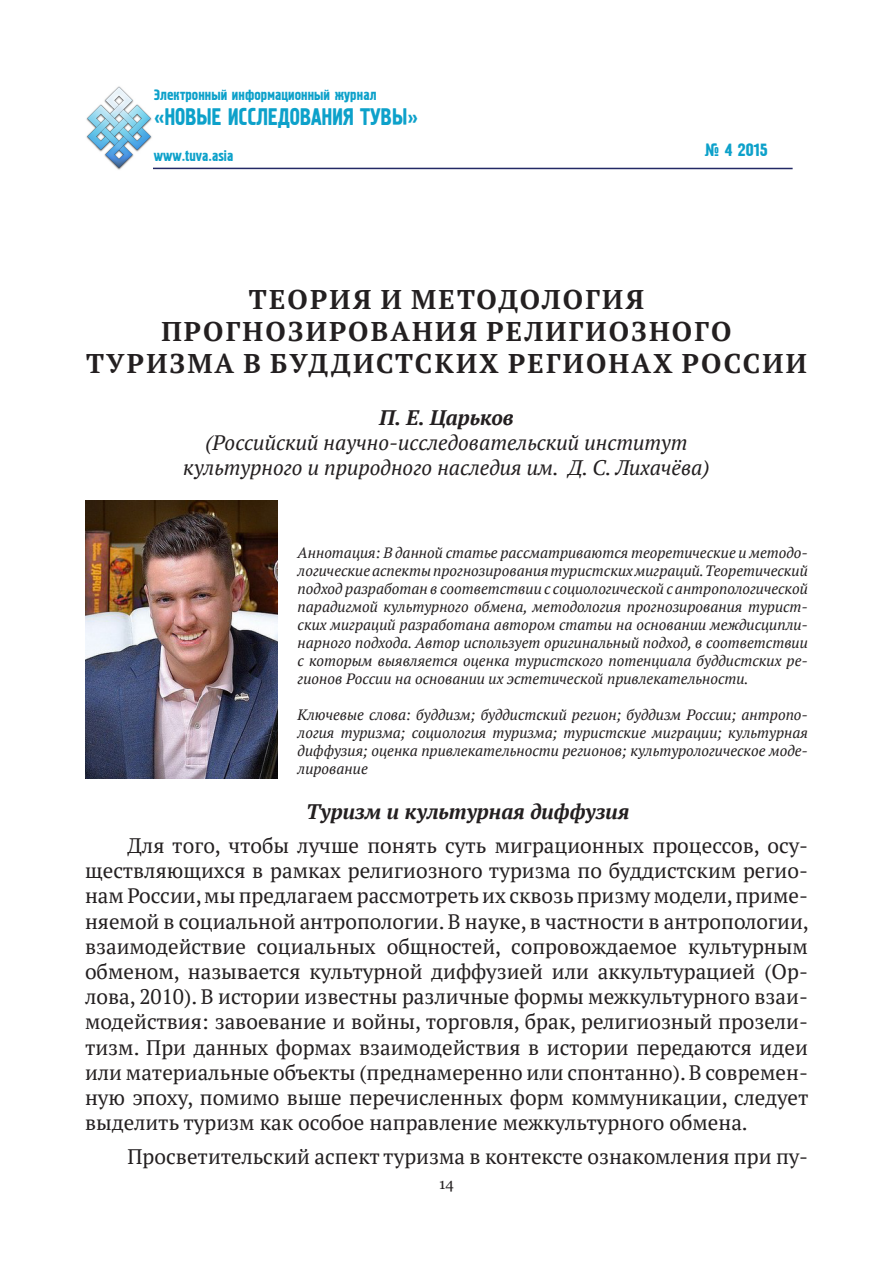
<style>
.page{position:relative;width:893px;height:1263px;background:#fff}
.page>*{position:absolute;margin:0;border:0;box-sizing:border-box;transform-origin:0 0}
.Заголовок{font:700 27px "PT Serif";letter-spacing:.08em;color:#231f20}
.t1{font:24.3px "Pollock 1 CTT";color:#0da1ca;scale:.86 1}
.t2{font:21px/25.2px "PT Serif";color:#231f20;text-align:justify}
.Автор{font:italic 21px "PT Serif";color:#231f20}
.Автор-2{font:italic 700 21px "PT Serif";color:#231f20}
.t3{font:18px "Pollock 1 CTT";color:#0da1ca}
.t4{font:italic 15px/18px "PT Serif";color:#231f20;text-align:justify}
.t5{font:15px "Pollock 1 CTT";color:#0da1ca}
.t6{font:15px "Georgia";color:#231f20}
.s1{font-size:21px}
</style>
<div class="page">
<svg style="left:153px;top:167px;width:268px;height:3px"></svg>
<hr style="left:121px;top:168px;width:672px;height:1px;background:#232965">
<img style="left:86px;top:86px;width:67px;height:84px">
<img style="left:85px;top:501px;width:192px;height:278px">
<p class="t5" style="left:154px;top:86px;width:224px">Электронный информационный журнал</p>
<p class="t1" style="left:154px;top:103px;width:309px"><span class="s1">«</span>Новые исследования Тувы<span class="s1">»</span></p>
<p class="t5" style="left:154px;top:147px;width:81px">www.tuva.asia</p>
<p class="t3" style="left:704px;top:140px;width:65px">№ 4 2015</p>
<p class="Заголовок" style="left:249px;top:281px;width:397px">Теория и методология</p>
<p class="Заголовок" style="left:161px;top:313px;width:572px">прогнозирования религиозного</p>
<p class="Заголовок" style="left:86px;top:346px;width:722px">туризма в буддистских регионах России</p>
<p class="Автор-2" style="left:379px;top:403px;width:136px">П. Е. Царьков</p>
<p class="Автор" style="left:205px;top:429px;width:484px">(Российский научно-исследовательский институт</p>
<p class="Автор" style="left:183px;top:454px;width:528px">культурного и природного наследия им. Д. С. Лихачёва)</p>
<p class="t4" style="left:298px;top:544px;width:512px">Аннотация: В данной статье рассматриваются теоретические и методо&shy;логические аспекты прогнозирования туристских миграций. Теоретический подход разработан в соответствии с социологической с антропологической парадигмой культурного обмена, методология прогнозирования турист&shy;ских миграций разработана автором статьи на основании междисципли&shy;нарного подхода. Автор использует оригинальный подход, в соответствии с которым выявляется оценка туристского потенциала буддистских ре&shy;гионов России на основании их эстетической привлекательности.</p>
<p class="t4" style="left:298px;top:706px;width:512px">Ключевые слова: буддизм; буддистский регион; буддизм России; антропо&shy;логия туризма; социология туризма; туристские миграции; культурная диффузия; оценка привлекательности регионов; культурологическое моде&shy;лирование</p>
<p class="Автор-2" style="left:306px;top:798px;width:325px">Туризм и культурная диффузия</p>
<p class="t2" style="left:85px;top:833px;width:725px;text-indent:43px">Для того, чтобы лучше понять суть миграционных процессов, осу&shy;ществляющихся в рамках религиозного туризма по буддистским регио&shy;нам России, мы предлагаем рассмотреть их сквозь призму модели, приме&shy;няемой в социальной антропологии. В науке, в частности в антропологии, взаимодействие социальных общностей, сопровождаемое культурным обменом, называется культурной диффузией или аккультурацией (Ор&shy;лова, 2010). В истории известны различные формы межкультурного взаи&shy;модействия: завоевание и войны, торговля, брак, религиозный прозели&shy;тизм. При данных формах взаимодействия в истории передаются идеи или материальные объекты (преднамеренно или спонтанно). В современ&shy;ную эпоху, помимо выше перечисленных форм коммуникации, следует выделить туризм как особое направление межкультурного обмена.</p>
<p class="t2" style="left:128px;top:1143px;width:682px">Просветительский аспект туризма в контексте ознакомления при пу-</p>
<p class="t6" style="left:439px;top:1175px;width:16px">14</p>
</div>
